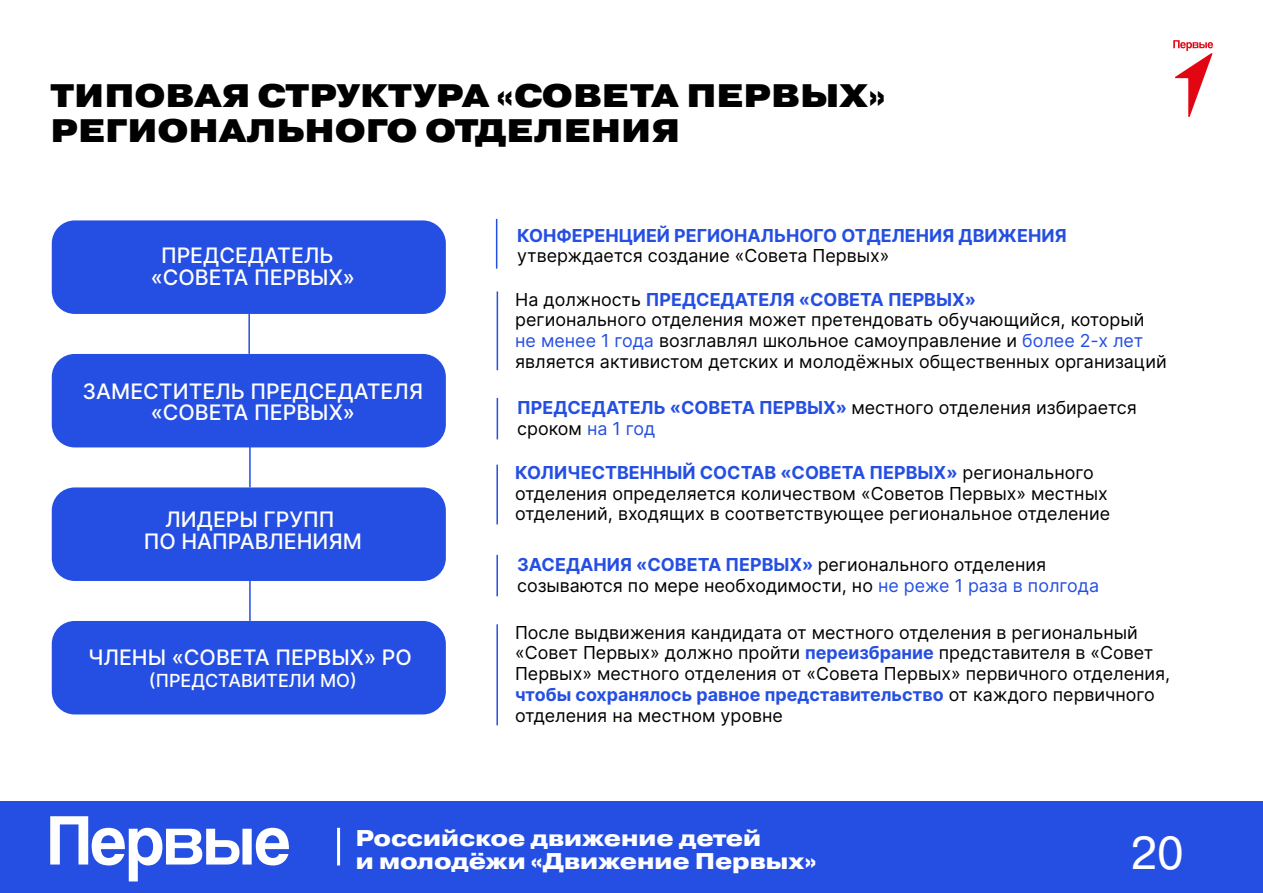
<style>
.page{position:relative;width:1263px;height:893px;background:#fff}
.page>*{position:absolute;margin:0;border:0;box-sizing:border-box;transform-origin:0 0}
.t1{font:45.9px "Pragmatica";color:#fff}
.t2{font:900 32.55px/35.1px "Pragmatica Extended";color:#000}
.t3{font:800 22.8px/22.8px "Pragmatica Extended";color:#fff}
.t4{font:500 21.3px/21.8px "Inter";color:#fff;text-align:center}
.t5{font:500 18px "Inter";color:#fff}
.t6{font:17.85px/20.7px "Inter";color:#000}
.t7{font:700 17.85px "Inter";color:#254fe2}
.s1{font-weight:700;color:#254fe2}
.s2{color:#254fe2}
</style>
<div class="page">
<svg style="left:1173px;top:40px;width:40px;height:77px"></svg>
<div style="left:52px;top:220px;width:394px;height:94px;background:#254fe2;border-radius:23px"></div>
<div style="left:52px;top:354px;width:394px;height:93px;background:#254fe2;border-radius:23px"></div>
<div style="left:52px;top:487px;width:394px;height:94px;background:#254fe2;border-radius:23px"></div>
<div style="left:52px;top:621px;width:394px;height:93px;background:#254fe2;border-radius:23px"></div>
<hr style="left:248px;top:313px;width:2px;height:41px;background:#254fe2">
<hr style="left:249px;top:447px;width:2px;height:40px;background:#254fe2">
<hr style="left:249px;top:580px;width:2px;height:41px;background:#254fe2">
<hr style="left:496px;top:219px;width:1px;height:50px;background:#254fe2">
<hr style="left:497px;top:291px;width:1px;height:79px;background:#254fe2">
<hr style="left:496px;top:624px;width:2px;height:101px;background:#254fe2">
<hr style="left:496px;top:465px;width:2px;height:59px;background:#254fe2">
<hr style="left:497px;top:398px;width:1px;height:41px;background:#254fe2">
<hr style="left:496px;top:555px;width:2px;height:41px;background:#254fe2">
<div style="left:0;top:801px;width:1263px;height:92px;background:#254fe2"></div>
<svg style="left:50px;top:816px;width:239px;height:65px"></svg>
<hr style="left:337px;top:828px;width:3px;height:37px;background:#fff">
<h2 class="t2" style="left:51px;top:78px;width:836px">ТИПОВАЯ СТРУКТУРА «СОВЕТА ПЕРВЫХ»<br>РЕГИОНАЛЬНОГО ОТДЕЛЕНИЯ</h2>
<p class="t4" style="left:151px;top:244px;width:206px">ПРЕДСЕДАТЕЛЬ «СОВЕТА ПЕРВЫХ»</p>
<p class="t4" style="left:83px;top:379px;width:342px">ЗАМЕСТИТЕЛЬ ПРЕДСЕДАТЕЛЯ «СОВЕТА ПЕРВЫХ»</p>
<p class="t4" style="left:144px;top:508px;width:220px">ЛИДЕРЫ ГРУПП<br>ПО НАПРАВЛЕНИЯМ</p>
<p class="t4" style="left:88px;top:646px;width:325px">ЧЛЕНЫ «СОВЕТА ПЕРВЫХ» РО</p>
<p class="t5" style="left:149px;top:667px;width:209px">(ПРЕДСТАВИТЕЛИ МО)</p>
<p class="t7" style="left:517px;top:222px;width:551px">КОНФЕРЕНЦИЕЙ РЕГИОНАЛЬНОГО ОТДЕЛЕНИЯ ДВИЖЕНИЯ</p>
<p class="t6" style="left:517px;top:245px;width:374px">утверждается создание «Совета Первых»</p>
<p class="t6" style="left:515px;top:288px;width:653px">На должность <span class="s1">ПРЕДСЕДАТЕЛЯ «СОВЕТА ПЕРВЫХ»<br></span>регионального отделения может претендовать обучающийся, который <span class="s2">не менее 1 года</span> возглавлял школьное самоуправление и <span class="s2">более 2-х лет </span>является активистом детских и молодёжных общественных организаций</p>
<p class="t6" style="left:517px;top:397px;width:621px"><span class="s1">ПРЕДСЕДАТЕЛЬ «СОВЕТА ПЕРВЫХ»</span> местного отделения избирается сроком <span class="s2">на 1 год</span></p>
<p class="t6" style="left:515px;top:462px;width:596px"><span class="s1">КОЛИЧЕСТВЕННЫЙ СОСТАВ «СОВЕТА ПЕРВЫХ»</span> регионального отделения определяется количеством «Советов Первых» местных отделений, входящих в соответствующее региональное отделение</p>
<p class="t6" style="left:517px;top:554px;width:583px"><span class="s1">ЗАСЕДАНИЯ «СОВЕТА ПЕРВЫХ»</span> регионального отделения созываются по мере необходимости, но <span class="s2">не реже 1 раза в полгода</span></p>
<p class="t6" style="left:515px;top:621px;width:657px">После выдвижения кандидата от местного отделения в региональный «Совет Первых» должно пройти <span class="s1">переизбрание</span> представителя в «Совет Первых» местного отделения от «Совета Первых» первичного отделения, <span class="s1">чтобы сохранялось равное представительство</span> от каждого первичного отделения на местном уровне</p>
<p class="t3" style="left:356px;top:827px;width:462px">Российское движение детей<br>и молодёжи «Движение Первых»</p>
<h1 class="t1" style="left:1130px;top:825px;width:55px">20</h1>
</div>
